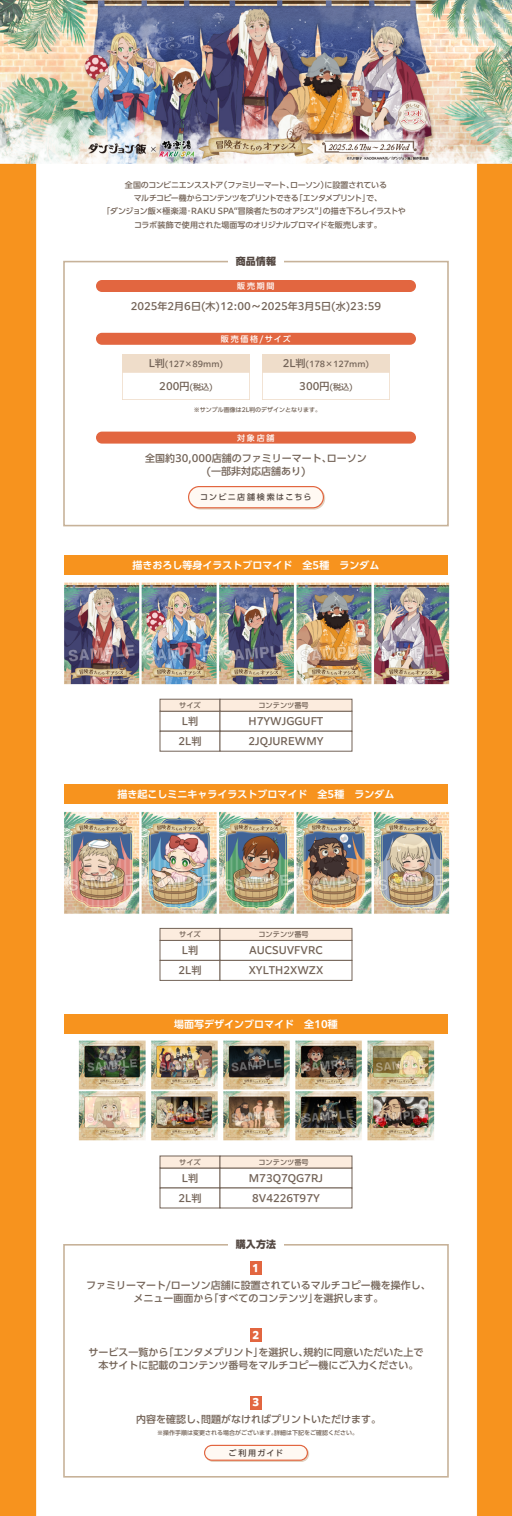
<style>
.page{position:relative;width:512px;height:1516px;background:#fff}
.page>*{position:absolute;margin:0;border:0;box-sizing:border-box;transform-origin:0 0}
.t1{font:500 10px/13.2px "PUD Shin Go Pr 6 N";color:#736357;text-align:center}
.t2{font:700 10px "PUD Shin Go Pr 6 N De";color:#fff}
.t3{font:800 10px "PUD Shin Go Pr 6 N";letter-spacing:.015em;color:#534741}
.t4{font:800 10px "PUD Shin Go Pr 6 N";color:#fff}
.t5{font:500 8px "PUD Shin Go Pr 6 N";letter-spacing:-.04em;color:#736357}
.t6{font:500 8px "PUD Shin Go Pr 6 N";letter-spacing:-.06em;color:#736357}
.t7{font:500 8px "PUD Shin Go Pr 6 N";letter-spacing:-.075em;color:#736357}
.t8{font:500 8px "PUD Shin Go Pr 6 N";letter-spacing:.175em;color:#534741}
.t9{font:500 8px "PUD Shin Go Pr 6 N";letter-spacing:.22em;color:#fff}
.t10{font:500 8px "PUD Shin Go Pr 6 N";color:#736357}
.t11{font:500 7.2px "PUD Shin Go Pr 6 N";color:#736357}
.t12{font:500 6px "PUD Shin Go Pr 6 N";color:#736357}
.s1{font-size:10px}
.s2{font-size:8px}
</style>
<div class="page">
<img style="left:0;top:0;width:512px;height:1516px">
<div style="left:63px;top:261px;width:386px;height:265px;border:2px solid #c7b299"></div>
<div style="left:228px;top:254px;width:56px;height:16px;background:#fff"></div>
<div style="left:96px;top:280px;width:320px;height:12px;background:#e26640;border-radius:6px"></div>
<div style="left:96px;top:432px;width:320px;height:12px;background:#e26640;border-radius:6px"></div>
<svg style="left:188px;top:486px;width:137px;height:24px"></svg>
<div style="left:96px;top:333px;width:320px;height:12px;background:#e26640;border-radius:6px"></div>
<div style="left:122px;top:354px;width:128px;height:18px;background:#efddca"></div>
<svg style="left:122px;top:372px;width:128px;height:28px"></svg>
<div style="left:262px;top:354px;width:128px;height:18px;background:#efddca"></div>
<svg style="left:262px;top:372px;width:128px;height:28px"></svg>
<div style="left:64px;top:555px;width:384px;height:20px;background:#f7931e"></div>
<div style="left:160px;top:711px;width:60px;height:21px;background:#fff"></div>
<div style="left:220px;top:711px;width:132px;height:21px;background:#fff"></div>
<div style="left:160px;top:699px;width:60px;height:13px;background:#fcecde;border:1px solid #736357"></div>
<div style="left:220px;top:699px;width:132px;height:13px;background:#fcecde;border:1px solid #736357"></div>
<div style="left:160px;top:731px;width:60px;height:21px;background:#fff;border:1px solid #736357"></div>
<div style="left:220px;top:731px;width:132px;height:21px;background:#fff;border:1px solid #736357"></div>
<div style="left:63px;top:1244px;width:386px;height:234px;border:2px solid #c7b299"></div>
<div style="left:228px;top:1237px;width:56px;height:16px;background:#fff"></div>
<div style="left:250px;top:1261px;width:12px;height:14px;background:#e26640"></div>
<div style="left:250px;top:1328px;width:12px;height:14px;background:#e26640"></div>
<div style="left:250px;top:1396px;width:12px;height:14px;background:#e26640"></div>
<svg style="left:204px;top:1445px;width:105px;height:17px"></svg>
<div style="left:64px;top:784px;width:384px;height:20px;background:#f7931e"></div>
<div style="left:160px;top:940px;width:60px;height:21px;background:#fff"></div>
<div style="left:220px;top:940px;width:132px;height:21px;background:#fff"></div>
<div style="left:160px;top:928px;width:60px;height:13px;background:#fcecde;border:1px solid #736357"></div>
<div style="left:220px;top:928px;width:132px;height:13px;background:#fcecde;border:1px solid #736357"></div>
<div style="left:160px;top:960px;width:60px;height:21px;background:#fff;border:1px solid #736357"></div>
<div style="left:220px;top:960px;width:132px;height:21px;background:#fff;border:1px solid #736357"></div>
<div style="left:64px;top:1014px;width:384px;height:20px;background:#f7931e"></div>
<div style="left:160px;top:1168px;width:60px;height:20px;background:#fff;border:1px solid #736357"></div>
<div style="left:220px;top:1168px;width:132px;height:20px;background:#fff;border:1px solid #736357"></div>
<div style="left:160px;top:1156px;width:60px;height:12px;background:#fcecde"></div>
<div style="left:220px;top:1156px;width:132px;height:12px;background:#fcecde"></div>
<div style="left:160px;top:1188px;width:60px;height:20px;background:#fff"></div>
<div style="left:220px;top:1188px;width:132px;height:20px;background:#fff"></div>
<p class="t6" style="left:125px;top:181px;width:264px">全国のコンビニエンスストア（ファミリーマート、ローソン）に設置されている</p>
<p class="t7" style="left:134px;top:194px;width:250px">マルチコピー機からコンテンツをプリントできる「エンタメプリント」で、</p>
<p class="t5" style="left:102px;top:207px;width:305px">「ダンジョン飯×極楽湯・RAKU SPA“冒険者たちのオアシス”」の描き下ろしイラストや</p>
<p class="t5" style="left:134px;top:220px;width:249px">コラボ装飾で使用された場面写のオリジナルブロマイドを販売します。</p>
<p class="t3" style="left:236px;top:256px;width:42px">商品情報</p>
<p class="t1" style="left:131px;top:300px;width:252px">2025年2月6日(木)12:00～2025年3月5日(水)23:59</p>
<p class="t9" style="left:237px;top:282px;width:39px">販売期間</p>
<p class="t9" style="left:221px;top:335px;width:72px">販売価格/サイズ</p>
<p class="t5" style="left:149px;top:360px;width:76px"><span class="s1">L判</span>(127×89mm)</p>
<p class="t1" style="left:159px;top:380px;width:55px">200円<span class="s2">(税込)</span></p>
<p class="t10" style="left:283px;top:360px;width:88px"><span class="s1">2L判</span>(178×127mm)</p>
<p class="t1" style="left:299px;top:380px;width:55px">300円<span class="s2">(税込)</span></p>
<p class="t12" style="left:194px;top:406px;width:129px">※サンプル画像は2L判のデザインとなります。</p>
<p class="t9" style="left:237px;top:433px;width:39px">対象店舗</p>
<p class="t1" style="left:145px;top:452px;width:223px">全国約30,000店舗のファミリーマート、ローソン(一部非対応店舗あり)</p>
<p class="t8" style="left:200px;top:493px;width:113px">コンビニ店舗検索はこちら</p>
<p class="t2" style="left:133px;top:560px;width:248px">描きおろし等身イラストブロマイド　全5種　ランダム</p>
<p class="t11" style="left:179px;top:701px;width:23px">サイズ</p>
<p class="t11" style="left:258px;top:701px;width:52px">コンテンツ番号</p>
<p class="t1" style="left:179px;top:735px;width:24px">2L判</p>
<p class="t1" style="left:248px;top:735px;width:77px">2JQJUREWMY</p>
<p class="t1" style="left:182px;top:715px;width:18px">L判</p>
<p class="t1" style="left:249px;top:715px;width:76px">H7YWJGGUFT</p>
<p class="t2" style="left:118px;top:789px;width:278px">描き起こしミニキャライラストブロマイド　全5種　ランダム</p>
<p class="t11" style="left:179px;top:931px;width:23px">サイズ</p>
<p class="t11" style="left:258px;top:931px;width:52px">コンテンツ番号</p>
<p class="t1" style="left:179px;top:964px;width:24px">2L判</p>
<p class="t1" style="left:249px;top:964px;width:76px">XYLTH2XWZX</p>
<p class="t1" style="left:182px;top:944px;width:18px">L判</p>
<p class="t1" style="left:249px;top:944px;width:75px">AUCSUVFVRC</p>
<p class="t2" style="left:174px;top:1018px;width:165px">場面写デザインブロマイド　全10種</p>
<p class="t11" style="left:179px;top:1158px;width:23px">サイズ</p>
<p class="t11" style="left:258px;top:1158px;width:52px">コンテンツ番号</p>
<p class="t1" style="left:179px;top:1192px;width:24px">2L判</p>
<p class="t1" style="left:252px;top:1192px;width:69px">8V4226T97Y</p>
<p class="t1" style="left:182px;top:1172px;width:18px">L判</p>
<p class="t1" style="left:249px;top:1172px;width:76px">M73Q7QG7RJ</p>
<p class="t3" style="left:236px;top:1239px;width:42px">購入方法</p>
<p class="t1" style="left:86px;top:1279px;width:346px">ファミリーマート/ローソン店舗に設置されているマルチコピー機を操作し、メニュー画面から「すべてのコンテンツ」を選択します。</p>
<p class="t4" style="left:252px;top:1263px;width:8px">1</p>
<p class="t4" style="left:253px;top:1330px;width:8px">2</p>
<p class="t1" style="left:89px;top:1346px;width:337px">サービス一覧から「エンタメプリント」を選択し、規約に同意いただいた上で本サイトに記載のコンテンツ番号をマルチコピー機にご入力ください。</p>
<p class="t4" style="left:253px;top:1397px;width:8px">3</p>
<p class="t12" style="left:157px;top:1429px;width:202px">※操作手順は変更される場合がございます。詳細は下記をご確認ください。</p>
<p class="t8" style="left:229px;top:1449px;width:56px">ご利用ガイド</p>
<p class="t1" style="left:136px;top:1413px;width:246px">内容を確認し、問題がなければプリントいただけます。</p>
</div>
